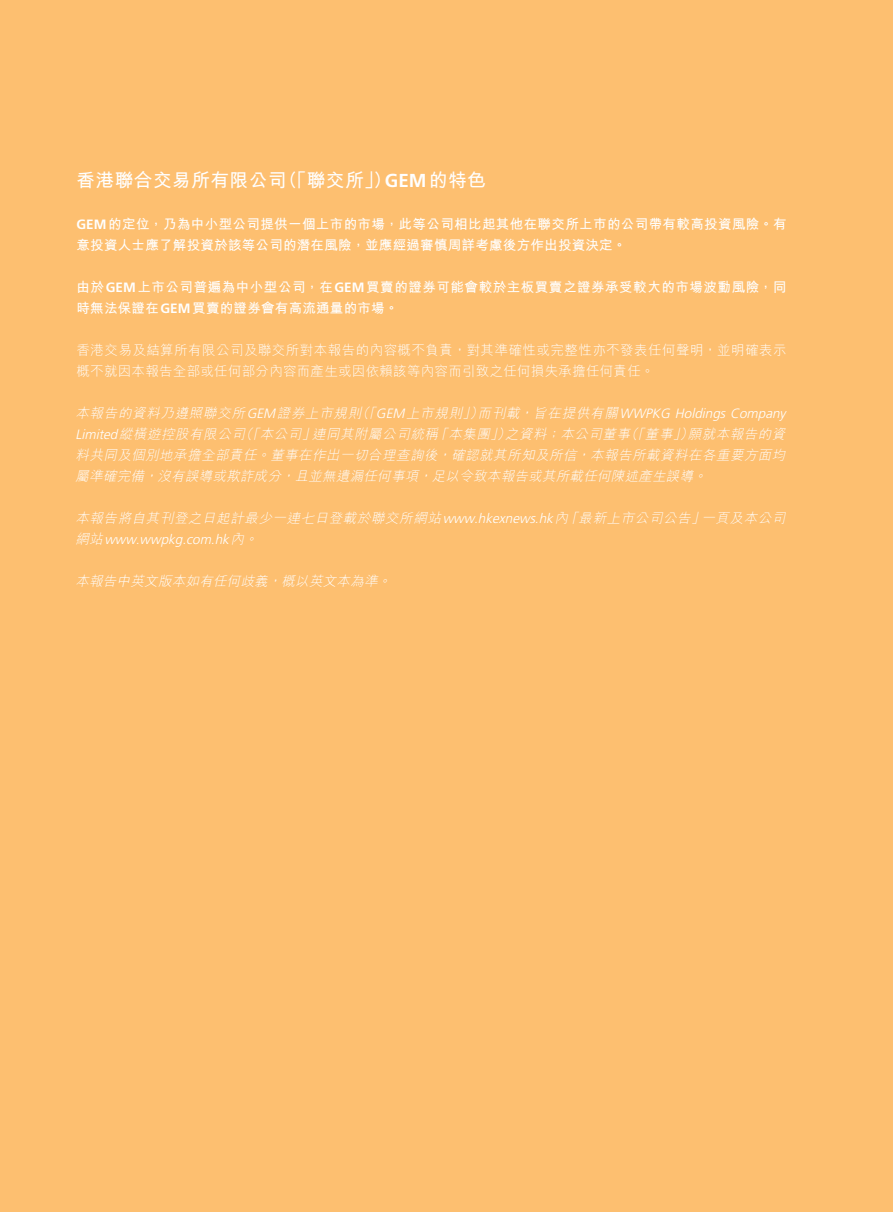
<style>
.page{position:relative;width:893px;height:1212px;background:#fdbf70}
.page>*{position:absolute;margin:0;border:0;box-sizing:border-box;transform-origin:0 0}
._00_txt{font:700 18.75px "M Hei HK";letter-spacing:.02em;color:#fff}
._00_txt-2{font:700 18.75px "Frutiger LT Std";color:#fff}
._00_txt-3{font:italic 300 13.5px "M Hei HK";color:#fff}
._00_txt-4{font:700 13.5px/21px "M Hei HK";letter-spacing:.03em;color:#fff}
._00_txt-5{font:300 13.5px/21px "M Hei HK";letter-spacing:.035em;color:#fff}
._00_txt-6{font:italic 300 13.5px "Frutiger LT Std";color:#fff}
.s1{font-family:"Frutiger LT Std"}
.s2{font-family:"M Hei HK"}
</style>
<div class="page">
<p class="_00_txt" style="left:77px;top:166px;width:212px">香港聯合交易所有限公司</p>
<p class="_00_txt-4" style="left:77px;top:212px;width:711px"><span class="s1">GEM</span>的定位，乃為中小型公司提供一個上市的市場，此等公司相比起其他在聯交所上巿的公司帶有較高投資風險。有意投資人士應了解投資於該等公司的潛在風險，並應經過審慎周詳考慮後方作出投資決定。</p>
<p class="_00_txt-4" style="left:77px;top:275px;width:711px">由於<span class="s1">GEM</span>上市公司普遍為中小型公司，在<span class="s1">GEM</span>買賣的證券可能會較於主板買賣之證券承受較大的市場波動風險，同時無法保證在<span class="s1">GEM</span>買賣的證券會有高流通量的市場。</p>
<p class="_00_txt-5" style="left:77px;top:339px;width:711px">香港交易及結算所有限公司及聯交所對本報告的內容概不負責，對其準確性或完整性亦不發表任何聲明，並明確表示概不就因本報告全部或任何部分內容而產生或因依賴該等內容而引致之任何損失承擔任何責任。</p>
<p class="_00_txt-6" style="left:533px;top:406px;width:257px"><span class="s2">旨在提供有關</span> WWPKG Holdings Company</p>
<p class="_00_txt" style="left:279px;top:166px;width:115px">（「聯交所」）</p>
<p class="_00_txt-2" style="left:385px;top:169px;width:103px">GEM<span class="s2">的特色</span></p>
<p class="_00_txt-3" style="left:356px;top:406px;width:25px">（「</p>
<p class="_00_txt-3" style="left:463px;top:406px;width:25px">」）</p>
<p class="_00_txt-3" style="left:75px;top:406px;width:290px">本報告的資料乃遵照聯交所<span class="s1">GEM</span>證券上市規則</p>
<p class="_00_txt-3" style="left:376px;top:406px;width:91px"><span class="s1">GEM</span>上市規則</p>
<p class="_00_txt-3" style="left:478px;top:406px;width:46px">而刊載</p>
<p class="_00_txt-3" style="left:519px;top:406px;width:18px">，</p>
<p class="_00_txt-3" style="left:239px;top:427px;width:25px">（「</p>
<p class="_00_txt-3" style="left:490px;top:427px;width:25px">」）</p>
<p class="_00_txt-3" style="left:624px;top:427px;width:25px">（「</p>
<p class="_00_txt-3" style="left:673px;top:427px;width:25px">」）</p>
<p class="_00_txt-3" style="left:312px;top:427px;width:130px">連同其附屬公司統稱</p>
<p class="_00_txt-3" style="left:75px;top:427px;width:174px"><span class="s1">Limited</span>縱橫遊控股有限公司</p>
<p class="_00_txt-3" style="left:688px;top:427px;width:102px">願就本報告的資</p>
<p class="_00_txt-3" style="left:505px;top:427px;width:46px">之資料</p>
<p class="_00_txt-3" style="left:260px;top:427px;width:46px">本公司</p>
<p class="_00_txt-3" style="left:448px;top:427px;width:46px">本集團</p>
<p class="_00_txt-3" style="left:560px;top:427px;width:74px">本公司董事</p>
<p class="_00_txt-3" style="left:645px;top:427px;width:32px">董事</p>
<p class="_00_txt-3" style="left:302px;top:427px;width:18px">」</p>
<p class="_00_txt-3" style="left:434px;top:427px;width:18px">「</p>
<p class="_00_txt-3" style="left:547px;top:427px;width:18px">；</p>
<p class="_00_txt-3" style="left:75px;top:448px;width:186px">料共同及個別地承擔全部責任</p>
<p class="_00_txt-3" style="left:270px;top:448px;width:172px">董事在作出一切合理查詢後</p>
<p class="_00_txt-3" style="left:590px;top:448px;width:199px">本報告所載資料在各重要方面均</p>
<p class="_00_txt-3" style="left:451px;top:448px;width:130px">確認就其所知及所信</p>
<p class="_00_txt-3" style="left:257px;top:448px;width:18px">。</p>
<p class="_00_txt-3" style="left:438px;top:448px;width:18px">，</p>
<p class="_00_txt-3" style="left:577px;top:448px;width:18px">，</p>
<p class="_00_txt-3" style="left:432px;top:469px;width:266px">足以令致本報告或其所載任何陳述產生誤導</p>
<p class="_00_txt-3" style="left:75px;top:469px;width:73px">屬準確完備</p>
<p class="_00_txt-3" style="left:295px;top:469px;width:128px">且並無遺漏任何事項</p>
<p class="_00_txt-3" style="left:158px;top:469px;width:128px">沒有誤導或欺詐成分</p>
<p class="_00_txt-3" style="left:693px;top:469px;width:18px">。</p>
<p class="_00_txt-3" style="left:144px;top:469px;width:18px">，</p>
<p class="_00_txt-3" style="left:281px;top:469px;width:18px">，</p>
<p class="_00_txt-3" style="left:418px;top:469px;width:18px">，</p>
<p class="_00_txt-3" style="left:75px;top:511px;width:497px">本報告將自其刊登之日起計最少一連七日登載於聯交所網站<span class="s1">www hkexnews hk</span>內</p>
<p class="_00_txt-6" style="left:535px;top:511px;width:9px">.</p>
<p class="_00_txt-3" style="left:579px;top:511px;width:116px">最新上市公司公告</p>
<p class="_00_txt-3" style="left:701px;top:511px;width:88px">一頁及本公司</p>
<p class="_00_txt-3" style="left:565px;top:511px;width:18px">「</p>
<p class="_00_txt-3" style="left:691px;top:511px;width:18px">」</p>
<p class="_00_txt-6" style="left:474px;top:511px;width:9px">.</p>
<p class="_00_txt-6" style="left:75px;top:532px;width:173px"><span class="s2">網站</span> www wwpkg com hk<span class="s2">內</span></p>
<p class="_00_txt-3" style="left:244px;top:532px;width:18px">。</p>
<p class="_00_txt-6" style="left:136px;top:532px;width:9px">.</p>
<p class="_00_txt-6" style="left:182px;top:532px;width:9px">.</p>
<p class="_00_txt-6" style="left:211px;top:532px;width:9px">.</p>
<p class="_00_txt-3" style="left:75px;top:574px;width:197px">本報告中英文版本如有任何歧義</p>
<p class="_00_txt-3" style="left:281px;top:574px;width:100px">概以英文本為準</p>
<p class="_00_txt-3" style="left:378px;top:574px;width:18px">。</p>
<p class="_00_txt-3" style="left:268px;top:574px;width:18px">，</p>
</div>
